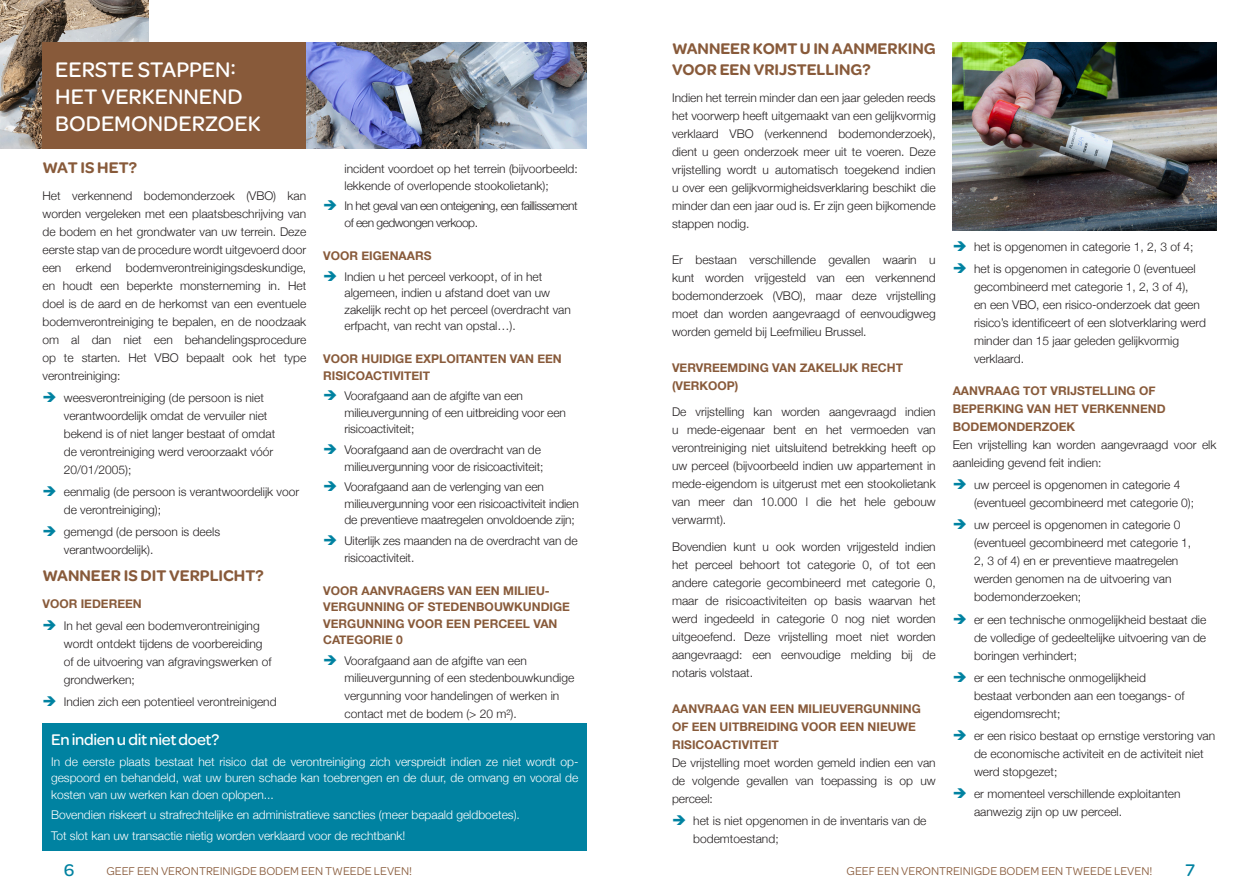
<style>
.page{position:relative;width:1259px;height:893px;background:#fff}
.page>*{position:absolute;margin:0;border:0;box-sizing:border-box;transform-origin:0 0}
.GRAND_TITRE{font:500 22.5px/27px "Omnes";color:#fff}
.t1{font:500 18px "Omnes";color:#0082a1}
.INTERTIRE_1{font:600 16.5px/21px "Omnes";color:#885a3a}
.titre_encadre_bleu{font:500 16.5px "Omnes";letter-spacing:-.02em;color:#fff}
.INTERTITRE_2_-_No_Ce{font:300 12px/18px "Helvetica Neue";color:#231f20}
.INTERTITRE_2_-_No_Ce-2{font:700 12px/18px "Helvetica Neue";color:#885a3a}
.Texte_Normal__body{font:300 12px/16.5px "Helvetica Neue";color:#fff;text-align:justify}
.t2{font:12px "Omnes";color:#885a3a}
.Texte_Normal__body-2{font:300 12px/18px "Helvetica Neue";color:#231f20}
.INTERTITRE_2_-_No_Ce-3{font:300 12px/16.5px "Helvetica Neue";letter-spacing:-.04em;color:#231f20}
.s1{color:#0082a1}
</style>
<div class="page">
<img style="left:0;top:0;width:149px;height:149px">
<img style="left:306px;top:43px;width:281px;height:106px">
<div style="left:43px;top:43px;width:263px;height:106px;background:#885a3a"></div>
<div style="left:43px;top:723px;width:544px;height:127px;background:#0082a1"></div>
<img style="left:952px;top:43px;width:264px;height:188px">
<p class="GRAND_TITRE" style="left:55px;top:54px;width:207px">EERSTE STAPPEN:<br>HET VERKENNEND<br>BODEMONDERZOEK</p>
<p class="INTERTIRE_1" style="left:43px;top:156px;width:96px">WAT IS HET?</p>
<p class="INTERTITRE_2_-_No_Ce" style="left:43px;top:185px;width:265px;text-align:justify">Het verkennend bodemonderzoek (VBO) kan worden vergeleken met een plaatsbeschrijving van de bodem en het grondwater van uw terrein. Deze eerste stap van de procedure wordt uitgevoerd door een erkend bodemverontreinigingsdeskundige, en houdt een beperkte monsterneming in. Het doel is de aard en de herkomst van een eventuele bodemverontreiniging te bepalen, en de noodzaak om al dan niet een behandelingsprocedure op te starten. Het VBO bepaalt ook het type verontreiniging:</p>
<p class="INTERTITRE_2_-_No_Ce" style="left:64px;top:388px;width:213px;text-indent:-21px"><span class="s1">➔</span> weesverontreiniging (de persoon is niet verantwoordelijk omdat de vervuiler niet bekend is of niet langer bestaat of omdat de verontreiniging werd veroorzaakt vóór 20/01/2005);</p>
<p class="INTERTITRE_2_-_No_Ce" style="left:64px;top:482px;width:237px;text-indent:-21px"><span class="s1">➔</span> eenmalig (de persoon is verantwoordelijk voor de verontreiniging);</p>
<p class="INTERTITRE_2_-_No_Ce" style="left:64px;top:522px;width:158px;text-indent:-21px"><span class="s1">➔</span> gemengd (de persoon is deels verantwoordelijk).</p>
<p class="INTERTIRE_1" style="left:43px;top:565px;width:223px">WANNEER IS DIT VERPLICHT?</p>
<p class="INTERTITRE_2_-_No_Ce-2" style="left:43px;top:595px;width:101px">VOOR IEDEREEN</p>
<p class="INTERTITRE_2_-_No_Ce" style="left:64px;top:616px;width:209px;text-indent:-21px"><span class="s1">➔</span> In het geval een bodemverontreiniging wordt ontdekt tijdens de voorbereiding of de uitvoering van afgravingswerken of grondwerken;</p>
<p class="INTERTITRE_2_-_No_Ce" style="left:43px;top:692px;width:235px"><span class="s1">➔</span> Indien zich een potentieel verontreinigend</p>
<p class="titre_encadre_bleu" style="left:51px;top:728px;width:170px">En indien u dit niet doet?</p>
<p class="Texte_Normal__body" style="left:51px;top:752px;width:529px">In de eerste plaats bestaat het risico dat de verontreiniging zich verspreidt indien ze niet wordt op&shy;gespoord en behandeld, wat uw buren schade kan toebrengen en de duur, de omvang en vooral de kosten van uw werken kan doen oplopen...</p>
<p class="Texte_Normal__body" style="left:51px;top:806px;width:470px">Bovendien riskeert u strafrechtelijke en administratieve sancties (meer bepaald geldboetes).</p>
<p class="Texte_Normal__body" style="left:51px;top:827px;width:356px">Tot slot kan uw transactie nietig worden verklaard voor de rechtbank!</p>
<p class="INTERTITRE_2_-_No_Ce" style="left:344px;top:160px;width:235px;line-height:16.5px">incident voordoet op het terrein (bijvoorbeeld: lekkende of overlopende stookolietank);</p>
<p class="INTERTITRE_2_-_No_Ce-3" style="left:344px;top:197px;width:234px;text-indent:-21px"><span class="s1">➔</span> In het geval van een onteigening, een faillissement of een gedwongen verkoop.</p>
<p class="INTERTITRE_2_-_No_Ce-2" style="left:323px;top:247px;width:110px">VOOR EIGENAARS</p>
<p class="INTERTITRE_2_-_No_Ce" style="left:344px;top:267px;width:228px;line-height:16.5px;text-indent:-21px"><span class="s1">➔</span> Indien u het perceel verkoopt, of in het algemeen, indien u afstand doet van uw zakelijk recht op het perceel (overdracht van erfpacht, van recht van opstal…).</p>
<p class="INTERTITRE_2_-_No_Ce-2" style="left:323px;top:351px;width:240px;line-height:16.5px">VOOR HUIDIGE EXPLOITANTEN VAN EEN<br>RISICOACTIVITEIT</p>
<p class="INTERTITRE_2_-_No_Ce" style="left:344px;top:387px;width:223px;line-height:16.5px;text-indent:-21px"><span class="s1">➔</span> Voorafgaand aan de afgifte van een milieuvergunning of een uitbreiding voor een risicoactiviteit;</p>
<p class="INTERTITRE_2_-_No_Ce" style="left:323px;top:441px;width:222px;line-height:16.5px;text-align:right"><span class="s1">➔</span> Voorafgaand aan de overdracht van de milieuvergunning voor de risicoactiviteit;</p>
<p class="INTERTITRE_2_-_No_Ce" style="left:344px;top:478px;width:236px;line-height:16.5px;text-indent:-21px"><span class="s1">➔</span> Voorafgaand aan de verlenging van een milieuvergunning voor een risicoactiviteit indien de preventieve maatregelen onvoldoende zijn;</p>
<p class="INTERTITRE_2_-_No_Ce" style="left:344px;top:532px;width:235px;line-height:16.5px;text-indent:-21px"><span class="s1">➔</span> Uiterlijk zes maanden na de overdracht van de risicoactiviteit.</p>
<p class="INTERTITRE_2_-_No_Ce-2" style="left:323px;top:582px;width:248px;line-height:16.5px">VOOR AANVRAGERS VAN EEN MILIEU-<br>VERGUNNING OF STEDENBOUWKUNDIGE<br>VERGUNNING VOOR EEN PERCEEL VAN<br>CATEGORIE 0</p>
<p class="INTERTITRE_2_-_No_Ce" style="left:344px;top:652px;width:231px;line-height:16.5px;text-indent:-21px"><span class="s1">➔</span> Voorafgaand aan de afgifte van een milieuvergunning of een stedenbouwkundige</p>
<p class="INTERTITRE_2_-_No_Ce" style="left:344px;top:685px;width:216px">vergunning voor handelingen of werken in contact met de bodem (&gt; 20 m²).</p>
<p class="INTERTIRE_1" style="left:672px;top:37px;width:265px">WANNEER KOMT U IN AANMERKING<br>VOOR EEN VRIJSTELLING?</p>
<p class="INTERTITRE_2_-_No_Ce" style="left:672px;top:87px;width:265px;text-align:justify">Indien het terrein minder dan een jaar geleden reeds het voorwerp heeft uitgemaakt van een gelijkvormig verklaard VBO (verkennend bodemonderzoek), dient u geen onderzoek meer uit te voeren. Deze vrijstelling wordt u automatisch toegekend indien u over een gelijkvormigheidsverklaring beschikt die minder dan een jaar oud is. Er zijn geen bijkomende stappen nodig.</p>
<p class="INTERTITRE_2_-_No_Ce" style="left:672px;top:249px;width:265px;text-align:justify">Er bestaan verschillende gevallen waarin u kunt worden vrijgesteld van een verkennend bodemonderzoek (VBO), maar deze vrijstelling moet dan worden aangevraagd of eenvoudigweg worden gemeld bij Leefmilieu Brussel.</p>
<p class="INTERTITRE_2_-_No_Ce-2" style="left:672px;top:359px;width:232px">VERVREEMDING VAN ZAKELIJK RECHT (VERKOOP)</p>
<p class="INTERTITRE_2_-_No_Ce" style="left:672px;top:402px;width:265px;text-align:justify">De vrijstelling kan worden aangevraagd indien u mede-eigenaar bent en het vermoeden van verontreiniging niet uitsluitend betrekking heeft op uw perceel (bijvoorbeeld indien uw appartement in mede-eigendom is uitgerust met een stookolietank van meer dan 10.000 l die het hele gebouw verwarmt).</p>
<p class="INTERTITRE_2_-_No_Ce" style="left:672px;top:536px;width:265px;text-align:justify">Bovendien kunt u ook worden vrijgesteld indien het perceel behoort tot categorie 0, of tot een andere categorie gecombineerd met categorie 0, maar de risicoactiviteiten op basis waarvan het werd ingedeeld in categorie 0 nog niet worden uitgeoefend. Deze vrijstelling moet niet worden aangevraagd: een eenvoudige melding bij de notaris volstaat.</p>
<p class="INTERTITRE_2_-_No_Ce-2" style="left:672px;top:700px;width:250px">AANVRAAG VAN EEN MILIEUVERGUNNING<br>OF EEN UITBREIDING VOOR EEN NIEUWE<br>RISICOACTIVITEIT</p>
<p class="INTERTITRE_2_-_No_Ce" style="left:672px;top:752px;width:265px;text-align:justify">De vrijstelling moet worden gemeld indien een van de volgende gevallen van toepassing is op uw perceel:</p>
<p class="INTERTITRE_2_-_No_Ce" style="left:693px;top:811px;width:235px;text-indent:-21px"><span class="s1">➔</span> het is niet opgenomen in de inventaris van de bodemtoestand;</p>
<p class="INTERTITRE_2_-_No_Ce" style="left:952px;top:237px;width:242px"><span class="s1">➔</span> het is opgenomen in categorie 1, 2, 3 of 4;</p>
<p class="INTERTITRE_2_-_No_Ce" style="left:974px;top:259px;width:233px;text-indent:-21px"><span class="s1">➔</span> het is opgenomen in categorie 0 (eventueel gecombineerd met categorie 1, 2, 3 of 4),<br>en een VBO, een risico-onderzoek dat geen risico’s identificeert of een slotverklaring werd minder dan 15 jaar geleden gelijkvormig verklaard.</p>
<p class="INTERTITRE_2_-_No_Ce-2" style="left:952px;top:382px;width:214px">AANVRAAG TOT VRIJSTELLING OF<br>BEPERKING VAN HET VERKENNEND<br>BODEMONDERZOEK</p>
<p class="Texte_Normal__body-2" style="left:952px;top:435px;width:265px">Een vrijstelling kan worden aangevraagd voor elk aanleiding gevend feit indien:</p>
<p class="INTERTITRE_2_-_No_Ce" style="left:974px;top:475px;width:222px;text-indent:-21px"><span class="s1">➔</span> uw perceel is opgenomen in categorie 4 (eventueel gecombineerd met categorie 0);</p>
<p class="INTERTITRE_2_-_No_Ce" style="left:974px;top:515px;width:219px;text-indent:-21px"><span class="s1">➔</span> uw perceel is opgenomen in categorie 0 (eventueel gecombineerd met categorie 1, 2, 3 of 4) en er preventieve maatregelen werden genomen na de uitvoering van bodemonderzoeken;</p>
<p class="INTERTITRE_2_-_No_Ce" style="left:974px;top:609px;width:234px;text-align:justify;text-indent:-21px"><span class="s1">➔</span> er een technische onmogelijkheid bestaat die de volledige of gedeeltelijke uitvoering van de boringen verhindert;</p>
<p class="INTERTITRE_2_-_No_Ce" style="left:974px;top:668px;width:212px;text-indent:-21px"><span class="s1">➔</span> er een technische onmogelijkheid bestaat verbonden aan een toegangs- of eigendomsrecht;</p>
<p class="INTERTITRE_2_-_No_Ce" style="left:974px;top:726px;width:243px;text-indent:-21px"><span class="s1">➔</span> er een risico bestaat op ernstige verstoring van de economische activiteit en de activiteit niet werd stopgezet;</p>
<p class="INTERTITRE_2_-_No_Ce" style="left:974px;top:784px;width:208px;text-indent:-21px"><span class="s1">➔</span> er momenteel verschillende exploitanten aanwezig zijn op uw perceel.</p>
<h2 class="t1" style="left:64px;top:858px;width:12px">6</h2>
<p class="t2" style="left:106px;top:862px;width:307px">GEEF EEN VERONTREINIGDE BODEM EEN TWEEDE LEVEN!</p>
<p class="t2" style="left:846px;top:862px;width:307px">GEEF EEN VERONTREINIGDE BODEM EEN TWEEDE LEVEN!</p>
<h2 class="t1" style="left:1185px;top:858px;width:11px">7</h2>
</div>
